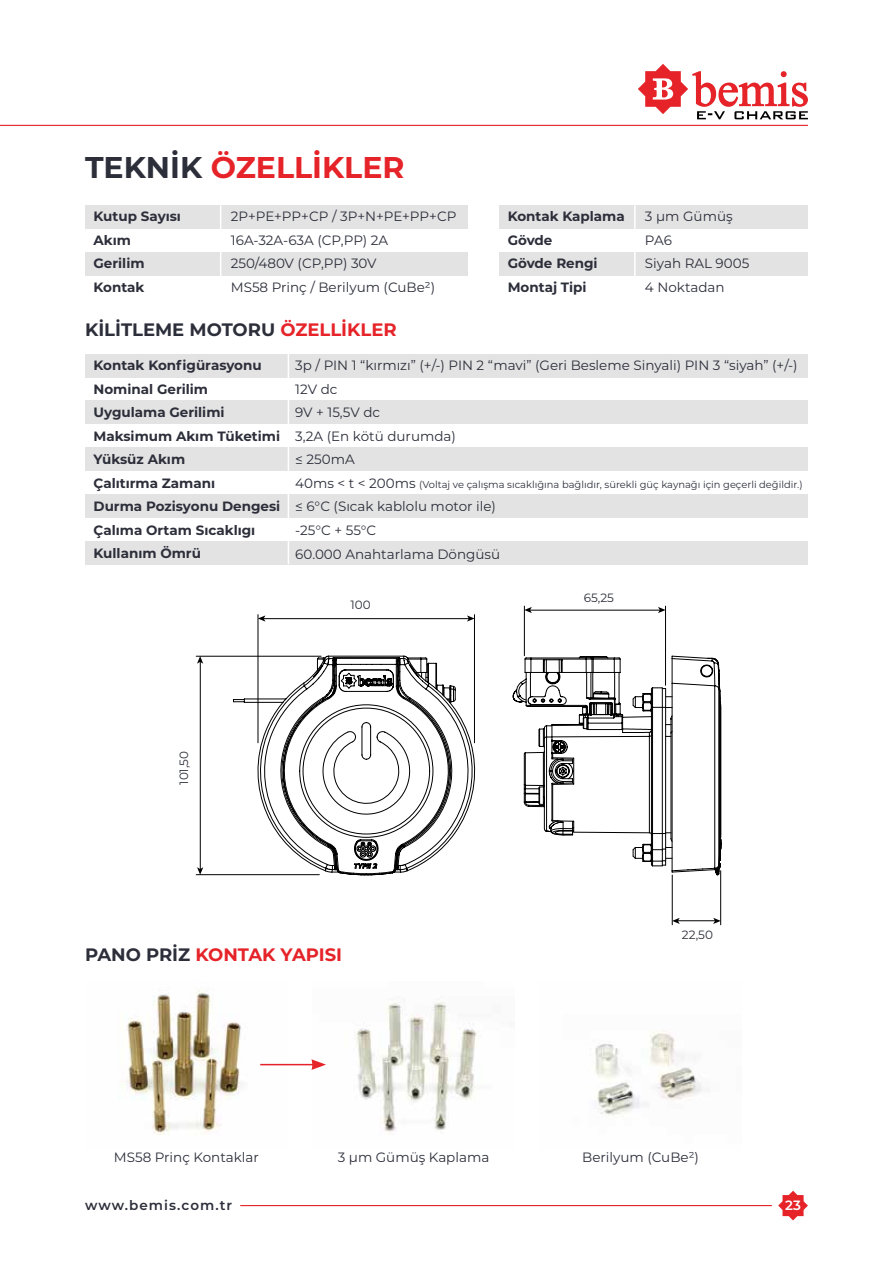
<style>
.page{position:relative;width:893px;height:1263px;background:#fff}
.page>*{position:absolute;margin:0;border:0;box-sizing:border-box;transform-origin:0 0}
.t1{font:700 30px "Montserrat";color:#e52328}
.t2{font:700 18px "Montserrat";color:#2c2e3a}
.t3{font:700 18px "Montserrat";color:#e52328}
.t4{font:13.5px/23.5px "Montserrat";color:#2c2e3a}
.t5{font:700 13.5px/23.5px "Montserrat";color:#2c2e3a}
.t6{font:600 13.5px "Montserrat";letter-spacing:.08em;color:#2c2e3a}
.t7{font:600 13.5px "Montserrat";color:#fff}
.t8{font:12px "Montserrat";color:#2c2e3a}
.t9{font:9.9px "Montserrat";color:#2c2e3a}
.s1{color:#2c2e3a}
.s2{color:#e52328}
.s3{font-size:13.5px}
</style>
<div class="page">
<svg style="left:778px;top:1191px;width:30px;height:29px"></svg>
<hr style="left:0;top:125px;width:808px;height:1px;background:#e52328">
<hr style="left:240px;top:1205px;width:532px;height:1px;background:#e52328">
<svg style="left:638px;top:64px;width:170px;height:55px"></svg>
<div style="left:85px;top:205px;width:382px;height:24px;background:#e3e3e3"></div>
<div style="left:85px;top:354px;width:723px;height:23px;background:#e3e3e3"></div>
<div style="left:499px;top:205px;width:309px;height:24px;background:#e3e3e3"></div>
<div style="left:85px;top:252px;width:382px;height:23px;background:#e3e3e3"></div>
<div style="left:85px;top:401px;width:723px;height:23px;background:#e3e3e3"></div>
<div style="left:85px;top:447px;width:723px;height:24px;background:#e3e3e3"></div>
<div style="left:85px;top:494px;width:723px;height:24px;background:#e3e3e3"></div>
<div style="left:85px;top:541px;width:723px;height:23px;background:#e3e3e3"></div>
<div style="left:499px;top:252px;width:309px;height:23px;background:#e3e3e3"></div>
<hr style="left:220px;top:205px;width:1px;height:92px;background:#fff">
<hr style="left:288px;top:354px;width:1px;height:210px;background:#fff">
<hr style="left:634px;top:205px;width:2px;height:94px;background:#fff">
<svg style="left:246px;top:657px;width:23px;height:162px"></svg>
<svg style="left:269px;top:656px;width:207px;height:218px"></svg>
<svg style="left:272px;top:658px;width:184px;height:212px"></svg>
<hr style="left:263px;top:618px;width:206px;height:1px;background:#000">
<svg style="left:259px;top:615px;width:6px;height:7px"></svg>
<svg style="left:467px;top:615px;width:7px;height:7px"></svg>
<hr style="left:258px;top:615px;width:1px;height:128px;background:#000">
<hr style="left:474px;top:615px;width:1px;height:128px;background:#000">
<hr style="left:200px;top:662px;width:1px;height:207px;background:#000">
<svg style="left:197px;top:867px;width:6px;height:7px"></svg>
<svg style="left:197px;top:657px;width:6px;height:7px"></svg>
<hr style="left:196px;top:874px;width:123px;height:1px;background:#000">
<hr style="left:196px;top:656px;width:125px;height:1px;background:#000">
<svg style="left:513px;top:656px;width:208px;height:219px"></svg>
<hr style="left:530px;top:610px;width:130px;height:1px;background:#000">
<svg style="left:525px;top:607px;width:7px;height:6px"></svg>
<svg style="left:658px;top:607px;width:7px;height:6px"></svg>
<hr style="left:524px;top:606px;width:1px;height:50px;background:#000">
<hr style="left:665px;top:606px;width:1px;height:79px;background:#000">
<hr style="left:678px;top:920px;width:37px;height:1px;background:#000">
<svg style="left:673px;top:918px;width:7px;height:6px"></svg>
<svg style="left:713px;top:918px;width:7px;height:6px"></svg>
<hr style="left:672px;top:875px;width:1px;height:50px;background:#000">
<hr style="left:720px;top:871px;width:1px;height:54px;background:#000">
<img style="left:121px;top:990px;width:167px;height:145px">
<img style="left:356px;top:1002px;width:123px;height:131px">
<img style="left:595px;top:1031px;width:107px;height:86px">
<hr style="left:260px;top:1064px;width:53px;height:1px;background:#e52328">
<svg style="left:311px;top:1059px;width:15px;height:11px"></svg>
<h1 class="t1" style="left:85px;top:146px;width:321px"><span class="s1">TEKNİK</span> ÖZELLİKLER</h1>
<p class="t5" style="left:94px;top:204px;width:89px">Kutup Sayısı<br>Akım<br>Gerilim<br>Kontak</p>
<p class="t4" style="left:231px;top:204px;width:227px">2P+PE+PP+CP / 3P+N+PE+PP+CP<br>16A-32A-63A (CP,PP) 2A<br>250/480V (CP,PP) 30V<br>MS58 Prinç / Berilyum (CuBe²)</p>
<h2 class="t2" style="left:85px;top:317px;width:313px">KİLİTLEME MOTORU <span class="s2">ÖZELLİKLER</span></h2>
<p class="t5" style="left:508px;top:204px;width:118px">Kontak Kaplama<br>Gövde<br>Gövde Rengi<br>Montaj Tipi</p>
<p class="t4" style="left:645px;top:204px;width:106px">3 μm Gümüş<br>PA6<br>Siyah RAL 9005<br>4 Noktadan</p>
<p class="t5" style="left:94px;top:353px;width:188px">Kontak Konfigürasyonu<br>Nominal Gerilim<br>Uygulama Gerilimi<br>Maksimum Akım Tüketimi<br>Yüksüz Akım<br>Çalıtırma Zamanı<br>Durma Pozisyonu Dengesi<br>Çalıma Ortam Sıcaklıgı<br>Kullanım Ömrü</p>
<p class="t4" style="left:295px;top:353px;width:504px">3p / PIN 1 “kırmızı” (+/-) PIN 2 “mavi” (Geri Besleme Sinyali) PIN 3 “siyah” (+/-)<br>12V dc<br>9V + 15,5V dc<br>3,2A (En kötü durumda)<br>≤ 250mA</p>
<p class="t9" style="left:295px;top:478px;width:509px"><span class="s3">40ms &lt; t &lt; 200ms</span> (Voltaj ve çalışma sıcaklığına bağlıdır, sürekli güç kaynağı için geçerli değildir.)</p>
<p class="t4" style="left:295px;top:494px;width:206px">≤ 6°C (Sıcak kablolu motor ile) -25°C + 55°C<br>60.000 Anahtarlama Döngüsü</p>
<p class="t8" style="left:351px;top:596px;width:22px">100</p>
<p class="t8" style="left:584px;top:589px;width:32px">65,25</p>
<p class="t8" style="left:176px;top:785px;width:35px;rotate:-90deg">101,50</p>
<p class="t8" style="left:682px;top:926px;width:33px">22,50</p>
<h2 class="t3" style="left:85px;top:942px;width:259px"><span class="s1">PANO PRİZ</span> KONTAK YAPISI</h2>
<p class="t4" style="left:114px;top:1145px;width:147px">MS58 Prinç Kontaklar</p>
<p class="t4" style="left:338px;top:1145px;width:153px">3 μm Gümüş Kaplama</p>
<p class="t4" style="left:582px;top:1145px;width:118px">Berilyum (CuBe²)</p>
<p class="t6" style="left:85px;top:1195px;width:149px">www.bemis.com.tr</p>
<p class="t7" style="left:785px;top:1195px;width:17px">23</p>
</div>
